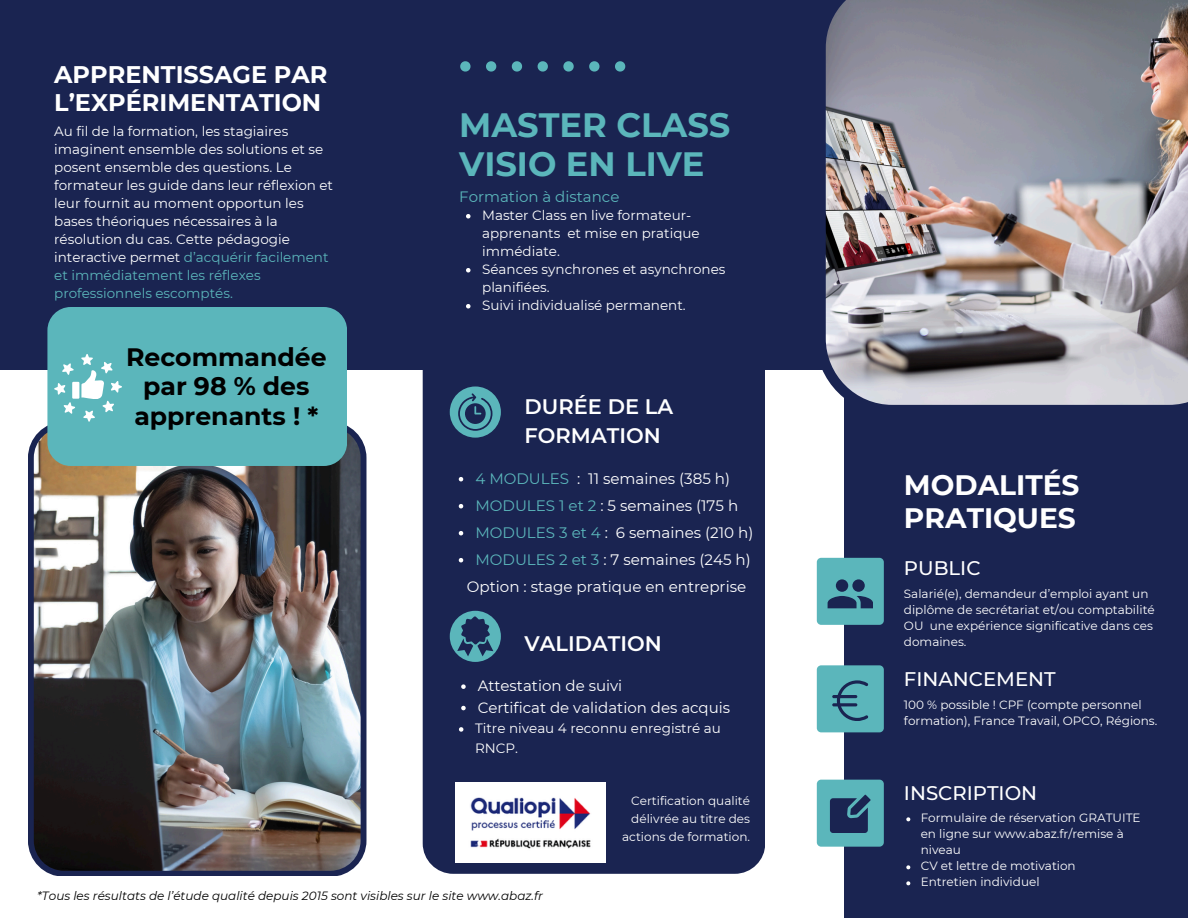
<style>
.page{position:relative;width:1188px;height:918px;background:#fff}
.page>*{position:absolute;margin:0;border:0;box-sizing:border-box;transform-origin:0 0}
.t1{font:700 33.75px/39.3px "Montserrat";color:#5bb6bb}
.t2{font:700 28.05px/32.7px "Montserrat";color:#fff}
.t3{font:700 25.2px/29.2px "Montserrat";color:#000;text-align:center}
.t4{font:700 24px/28.2px "Montserrat";color:#fff}
.t5{font:600 21px/29.2px "Montserrat";color:#fff}
.t6{font:500 19.65px "Montserrat";color:#fff}
.t7{font:15.15px "Montserrat";color:#fff}
.t8{font:15px "Montserrat";color:#fff}
.t9{font:15px "Montserrat";color:#5bb6bb}
.t10{font:13.5px/18px "Montserrat";color:#fff}
.t11{font:12px/16px "Montserrat";color:#fff}
.t12{font:italic 12px "Montserrat";color:#000}
.s1{color:#5bb6bb}
</style>
<div class="page">
<div style="left:423px;top:332px;width:342px;height:542px;background:#1a2451;border-radius:30px"></div>
<div style="left:0;top:0;width:923px;height:370px;background:#1a2451"></div>
<div style="left:844px;top:0;width:344px;height:918px;background:#1a2451"></div>
<div style="left:817px;top:558px;width:67px;height:67px;background:#5bb6bb;border-radius:4px"></div>
<div style="left:817px;top:665px;width:67px;height:67px;background:#5bb6bb;border-radius:4px"></div>
<div style="left:817px;top:780px;width:67px;height:67px;background:#5bb6bb;border-radius:4px"></div>
<img style="left:822px;top:0;width:366px;height:405px">
<svg style="left:828px;top:579px;width:45px;height:29px"></svg>
<svg style="left:830px;top:795px;width:41px;height:38px"></svg>
<div style="left:450px;top:386px;width:51px;height:52px;background:#5bb6bb;border-radius:50%"></div>
<div style="left:450px;top:611px;width:51px;height:51px;background:#5bb6bb;border-radius:50%"></div>
<svg style="left:460px;top:61px;width:11px;height:11px"></svg>
<svg style="left:538px;top:61px;width:10px;height:11px"></svg>
<svg style="left:486px;top:61px;width:10px;height:11px"></svg>
<svg style="left:563px;top:61px;width:11px;height:11px"></svg>
<svg style="left:512px;top:61px;width:10px;height:11px"></svg>
<svg style="left:589px;top:61px;width:11px;height:11px"></svg>
<svg style="left:615px;top:61px;width:10px;height:11px"></svg>
<img style="left:28px;top:425px;width:339px;height:451px">
<div style="left:47px;top:307px;width:300px;height:159px;background:#5bb6bb;border-radius:23px"></div>
<svg style="left:458px;top:393px;width:34px;height:37px"></svg>
<svg style="left:457px;top:616px;width:36px;height:40px"></svg>
<svg style="left:832px;top:680px;width:36px;height:41px"></svg>
<svg style="left:64px;top:402px;width:11px;height:12px"></svg>
<svg style="left:54px;top:383px;width:11px;height:12px"></svg>
<svg style="left:62px;top:363px;width:12px;height:12px"></svg>
<svg style="left:81px;top:354px;width:41px;height:67px"></svg>
<div style="left:72px;top:382px;width:7px;height:17px;background:#fff"></div>
<img style="left:456px;top:783px;width:149px;height:79px">
<svg style="left:906px;top:817px;width:4px;height:4px"></svg>
<svg style="left:906px;top:865px;width:4px;height:4px"></svg>
<svg style="left:906px;top:881px;width:4px;height:4px"></svg>
<svg style="left:466px;top:214px;width:5px;height:5px"></svg>
<svg style="left:466px;top:268px;width:5px;height:5px"></svg>
<svg style="left:466px;top:304px;width:5px;height:5px"></svg>
<svg style="left:459px;top:477px;width:4px;height:4px"></svg>
<svg style="left:459px;top:504px;width:4px;height:4px"></svg>
<svg style="left:459px;top:531px;width:4px;height:4px"></svg>
<svg style="left:459px;top:558px;width:4px;height:4px"></svg>
<svg style="left:461px;top:684px;width:5px;height:5px"></svg>
<svg style="left:461px;top:706px;width:5px;height:4px"></svg>
<svg style="left:459px;top:727px;width:4px;height:5px"></svg>
<p class="t4" style="left:54px;top:60px;width:275px">APPRENTISSAGE PAR<br>L’EXPÉRIMENTATION</p>
<h5 class="t10" style="left:54px;top:122px;width:280px">Au fil de la formation, les stagiaires imaginent ensemble des solutions et se posent ensemble des questions. Le formateur les guide dans leur réflexion et leur fournit au moment opportun les bases théoriques nécessaires à la résolution du cas. Cette pédagogie interactive permet <span class="s1">d’acquérir facilement et immédiatement les réflexes professionnels escomptés.</span></h5>
<p class="t3" style="left:126px;top:343px;width:202px">Recommandée par 98 % des apprenants ! *</p>
<h5 class="t1" style="left:459px;top:105px;width:273px">MASTER CLASS<br>VISIO EN LIVE</h5>
<p class="t9" style="left:459px;top:187px;width:162px">Formation à distance</p>
<p class="t10" style="left:482px;top:206px;width:219px">Master Class en live formateur&shy;apprenants et mise en pratique immédiate.</p>
<p class="t10" style="left:482px;top:260px;width:245px">Séances synchrones et asynchrones planifiées.</p>
<p class="t10" style="left:482px;top:296px;width:205px">Suivi individualisé permanent.</p>
<p class="t5" style="left:525px;top:392px;width:150px">DURÉE DE LA<br>FORMATION</p>
<p class="t7" style="left:475px;top:469px;width:256px"><span class="s1">4 MODULES</span> : 11 semaines (385 h)</p>
<p class="t7" style="left:475px;top:496px;width:264px"><span class="s1">MODULES 1 et 2</span> : 5 semaines (175 h</p>
<p class="t7" style="left:475px;top:523px;width:279px"><span class="s1">MODULES 3 et 4</span> : 6 semaines (210 h)</p>
<p class="t7" style="left:475px;top:550px;width:277px"><span class="s1">MODULES 2 et 3</span> : 7 semaines (245 h)</p>
<p class="t7" style="left:467px;top:577px;width:281px">Option : stage pratique en entreprise</p>
<p class="t5" style="left:525px;top:629px;width:139px">VALIDATION</p>
<p class="t8" style="left:478px;top:677px;width:146px">Attestation de suivi</p>
<p class="t8" style="left:478px;top:698px;width:254px">Certificat de validation des acquis</p>
<p class="t10" style="left:475px;top:718px;width:247px;line-height:20.2px">Titre niveau 4 reconnu enregistré au<br>RNCP.</p>
<p class="t11" style="left:622px;top:791px;width:129px;line-height:18px;text-align:right">Certification qualité délivrée au titre des actions de formation.</p>
<p class="t12" style="left:37px;top:889px;width:507px">*Tous les résultats de l’étude qualité depuis 2015 sont visibles sur le site www.abaz.fr</p>
<p class="t2" style="left:904px;top:469px;width:177px">MODALITÉS<br>PRATIQUES</p>
<p class="t6" style="left:904px;top:556px;width:78px">PUBLIC</p>
<p class="t11" style="left:904px;top:586px;width:252px">Salarié(e), demandeur d’emploi ayant un diplôme de secrétariat et/ou comptabilité</p>
<p class="t11" style="left:904px;top:618px;width:251px">OU une expérience significative dans ces domaines.</p>
<p class="t6" style="left:904px;top:667px;width:153px">FINANCEMENT</p>
<p class="t11" style="left:904px;top:696px;width:255px">100 % possible ! CPF (compte personnel formation), France Travail, OPCO, Régions.</p>
<h6 class="t6" style="left:904px;top:781px;width:135px">INSCRIPTION</h6>
<p class="t11" style="left:921px;top:810px;width:221px">Formulaire de réservation GRATUITE en ligne sur www.abaz.fr/remise à niveau</p>
<p class="t11" style="left:921px;top:858px;width:157px">CV et lettre de motivation</p>
<h5 class="t11" style="left:921px;top:874px;width:120px">Entretien individuel</h5>
</div>
